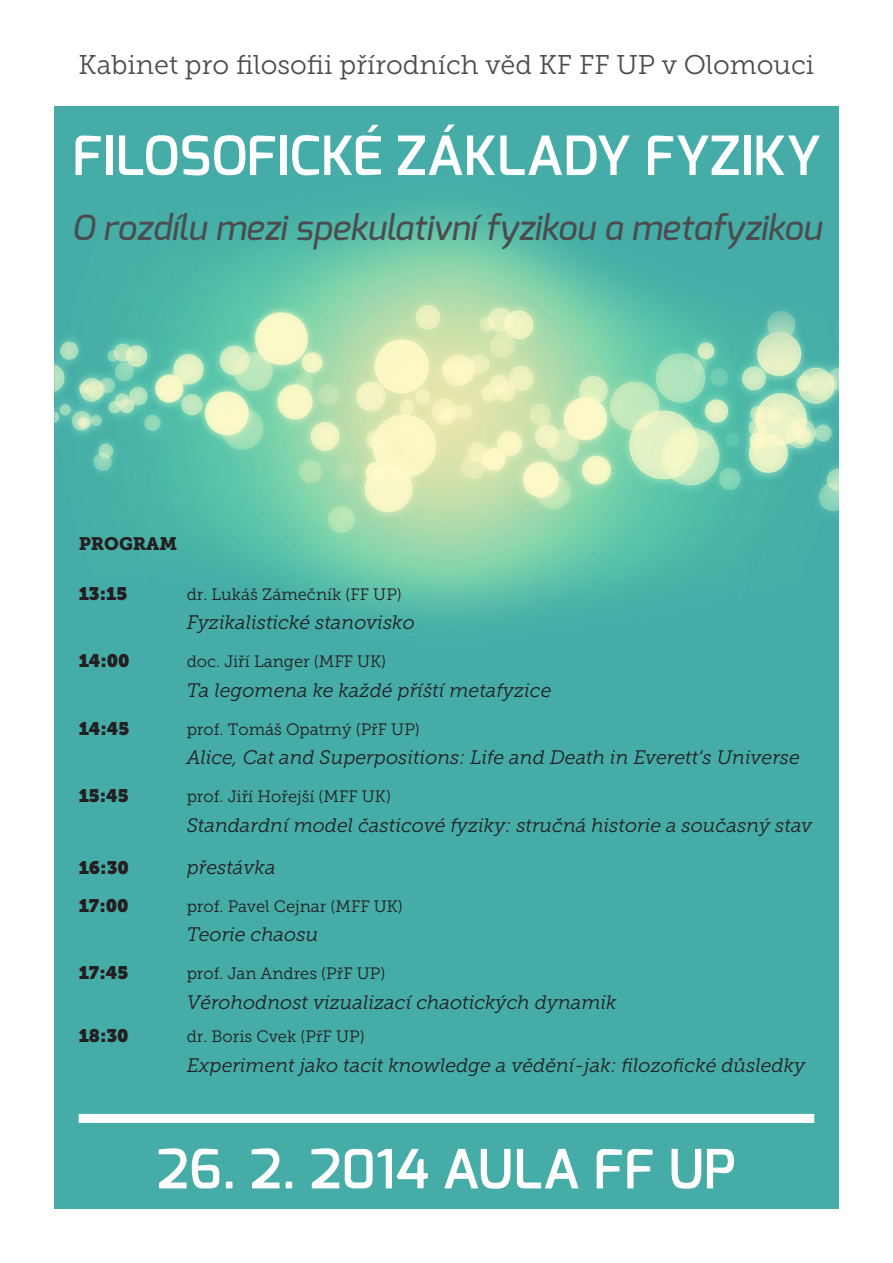
<style>
.page{position:relative;width:893px;height:1263px;background:#fff}
.page>*{position:absolute;margin:0;border:0;box-sizing:border-box;transform-origin:0 0}
.t1{font:600 54px "Exo";color:#fff}
.t2{font:italic 500 34.5px "Exo";color:#4b4c4d}
.t3{font:27px "Museo Slab 300";color:#4b4c4d}
.t4{font:italic 19.5px "Museo Slab 300";color:#231f20}
.t5{font:18px "Museo Slab";color:#231f20}
.t6{font:18px "Museo Slab 900";color:#231f20}
.t7{font:16.5px "Museo Slab 300";color:#231f20}
</style>
<div class="page">
<img style="left:54px;top:106px;width:785px;height:1103px">
<div style="left:79px;top:1114px;width:735px;height:9px;background:#fff"></div>
<p class="t3" style="left:79px;top:50px;width:737px">Kabinet pro filosofii přírodních věd KF FF UP v Olomouci</p>
<p class="t1" style="left:72px;top:121px;width:750px">FILOSOFICKÉ ZÁKLADY FYZIKY</p>
<p class="t2" style="left:71px;top:206px;width:752px">O rozdílu mezi spekulativní fyzikou a metafyzikou</p>
<p class="t6" style="left:79px;top:533px;width:100px">PROGRAM</p>
<p class="t5" style="left:79px;top:583px;width:50px">13:15</p>
<p class="t7" style="left:187px;top:585px;width:217px">dr. Lukáš Zámečník (FF UP)</p>
<p class="t4" style="left:187px;top:612px;width:230px">Fyzikalistické stanovisko</p>
<p class="t5" style="left:79px;top:650px;width:53px">14:00</p>
<p class="t7" style="left:187px;top:653px;width:201px">doc. Jiří Langer (MFF UK)</p>
<p class="t4" style="left:187px;top:679px;width:366px">Ta legomena ke každé příští metafyzice</p>
<p class="t5" style="left:79px;top:718px;width:52px">14:45</p>
<p class="t7" style="left:187px;top:720px;width:235px">prof. Tomáš Opatrný (PřF UP)</p>
<p class="t4" style="left:187px;top:747px;width:615px">Alice, Cat and Superpositions: Life and Death in Everett‘s Universe</p>
<p class="t5" style="left:79px;top:785px;width:52px">15:45</p>
<p class="t7" style="left:187px;top:787px;width:206px">prof. Jiří Hořejší (MFF UK)</p>
<p class="t4" style="left:187px;top:814px;width:627px">Standardní model časticové fyziky: stručná historie a současný stav</p>
<p class="t5" style="left:79px;top:857px;width:52px">16:30</p>
<p class="t4" style="left:187px;top:856px;width:90px">přestávka</p>
<p class="t5" style="left:79px;top:895px;width:51px">17:00</p>
<p class="t7" style="left:187px;top:897px;width:218px">prof. Pavel Cejnar (MFF UK)</p>
<p class="t4" style="left:187px;top:924px;width:133px">Teorie chaosu</p>
<p class="t5" style="left:79px;top:962px;width:51px">17:45</p>
<p class="t7" style="left:187px;top:964px;width:200px">prof. Jan Andres (PřF UP)</p>
<p class="t4" style="left:187px;top:991px;width:431px">Věrohodnost vizualizací chaotických dynamik</p>
<p class="t5" style="left:79px;top:1025px;width:52px">18:30</p>
<p class="t7" style="left:187px;top:1028px;width:180px">dr. Boris Cvek (PřF UP)</p>
<p class="t4" style="left:187px;top:1054px;width:620px">Experiment jako tacit knowledge a vědění-jak: filozofické důsledky</p>
<p class="t1" style="left:157px;top:1134px;width:581px">26. 2. 2014 AULA FF UP</p>
</div>
